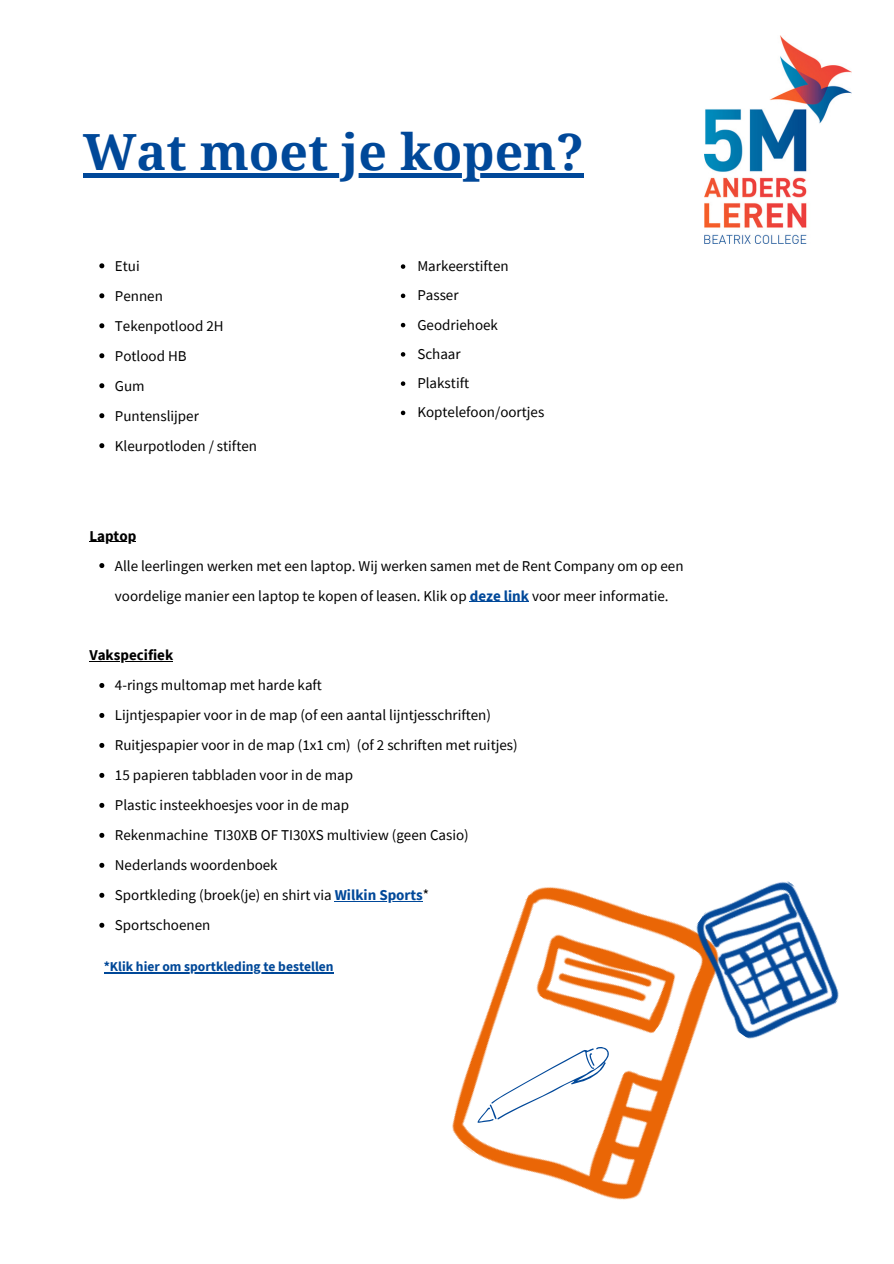
<style>
.page{position:relative;width:894px;height:1264px;background:#fff}
.page>*{position:absolute;margin:0;border:0;box-sizing:border-box;transform-origin:0 0}
.t1{font:700 49.95px "Droid Serif";color:#004899}
.t2{font:15px/30px "Source Sans Pro";color:#000}
.t3{font:700 15px "Source Sans Pro";color:#000}
.t4{font:700 13.5px "Source Sans Pro";color:#004898}
.s1{font-weight:700;color:#004899}
</style>
<div class="page">
<img style="left:452px;top:887px;width:231px;height:313px">
<img style="left:660px;top:881px;width:179px;height:187px">
<svg style="left:477px;top:1036px;width:133px;height:94px"></svg>
<img style="left:704px;top:35px;width:146px;height:208px">
<svg style="left:99px;top:263px;width:5px;height:5px"></svg>
<svg style="left:99px;top:293px;width:5px;height:5px"></svg>
<svg style="left:99px;top:323px;width:5px;height:5px"></svg>
<svg style="left:99px;top:353px;width:5px;height:5px"></svg>
<svg style="left:99px;top:383px;width:5px;height:5px"></svg>
<svg style="left:99px;top:413px;width:5px;height:5px"></svg>
<svg style="left:99px;top:443px;width:5px;height:5px"></svg>
<hr style="left:89px;top:541px;width:47px;height:1px;background:#000">
<svg style="left:99px;top:563px;width:5px;height:5px"></svg>
<hr style="left:469px;top:601px;width:60px;height:1px;background:#004899">
<hr style="left:89px;top:661px;width:84px;height:1px;background:#000">
<svg style="left:99px;top:683px;width:5px;height:5px"></svg>
<svg style="left:99px;top:713px;width:5px;height:5px"></svg>
<svg style="left:99px;top:743px;width:5px;height:5px"></svg>
<svg style="left:99px;top:773px;width:5px;height:5px"></svg>
<svg style="left:99px;top:802px;width:5px;height:5px"></svg>
<svg style="left:99px;top:832px;width:5px;height:5px"></svg>
<svg style="left:99px;top:862px;width:5px;height:5px"></svg>
<svg style="left:99px;top:892px;width:5px;height:5px"></svg>
<hr style="left:334px;top:901px;width:89px;height:1px;background:#004899">
<svg style="left:99px;top:922px;width:5px;height:5px"></svg>
<hr style="left:83px;top:173px;width:501px;height:4px;background:#004899">
<hr style="left:104px;top:972px;width:229px;height:1px;background:#004898">
<svg style="left:400px;top:264px;width:5px;height:5px"></svg>
<svg style="left:400px;top:293px;width:5px;height:5px"></svg>
<svg style="left:400px;top:323px;width:5px;height:4px"></svg>
<svg style="left:400px;top:352px;width:5px;height:4px"></svg>
<svg style="left:400px;top:381px;width:5px;height:5px"></svg>
<svg style="left:400px;top:410px;width:5px;height:5px"></svg>
<p class="t1" style="left:83px;top:123px;width:502px">Wat moet je kopen?</p>
<p class="t2" style="left:115px;top:250px;width:26px">Etui</p>
<p class="t2" style="left:115px;top:280px;width:49px">Pennen</p>
<p class="t2" style="left:115px;top:310px;width:110px">Tekenpotlood 2H</p>
<p class="t2" style="left:115px;top:340px;width:73px">Potlood HB</p>
<p class="t2" style="left:115px;top:370px;width:31px">Gum</p>
<p class="t2" style="left:115px;top:400px;width:86px">Puntenslijper</p>
<h2 class="t2" style="left:115px;top:430px;width:144px">Kleurpotloden / stiften</h2>
<p class="t2" style="left:417px;top:251px;width:93px">Markeerstiften</p>
<p class="t2" style="left:417px;top:280px;width:43px">Passer</p>
<h2 class="t2" style="left:417px;top:309px;width:82px">Geodriehoek</h2>
<p class="t2" style="left:417px;top:338px;width:45px">Schaar</p>
<p class="t2" style="left:417px;top:368px;width:53px">Plakstift</p>
<p class="t2" style="left:417px;top:397px;width:128px">Koptelefoon/oortjes</p>
<p class="t3" style="left:89px;top:526px;width:48px">Laptop</p>
<h2 class="t2" style="left:115px;top:550px;width:570px">Alle leerlingen werken met een laptop. Wij werken samen met de Rent Company om op een voordelige manier een laptop te kopen of leasen. Klik op <span class="s1">deze link</span> voor meer informatie.</h2>
<p class="t3" style="left:89px;top:645px;width:85px">Vakspecifiek</p>
<p class="t2" style="left:115px;top:670px;width:208px">4-rings multomap met harde kaft</p>
<p class="t2" style="left:115px;top:700px;width:377px">Lijntjespapier voor in de map (of een aantal lijntjesschriften)</p>
<p class="t2" style="left:115px;top:730px;width:404px">Ruitjespapier voor in de map (1x1 cm) (of 2 schriften met ruitjes)</p>
<p class="t2" style="left:115px;top:760px;width:240px">15 papieren tabbladen voor in de map</p>
<p class="t2" style="left:115px;top:790px;width:236px">Plastic insteekhoesjes voor in de map</p>
<p class="t2" style="left:115px;top:820px;width:355px">Rekenmachine TI30XB OF TI30XS multiview (geen Casio)</p>
<p class="t2" style="left:115px;top:850px;width:164px">Nederlands woordenboek</p>
<p class="t2" style="left:115px;top:880px;width:316px">Sportkleding (broek(je) en shirt via <span class="s1">Wilkin Sports</span>*</p>
<p class="t2" style="left:115px;top:909px;width:97px">Sportschoenen</p>
<p class="t4" style="left:104px;top:958px;width:231px">*Klik hier om sportkleding te bestellen</p>
</div>
